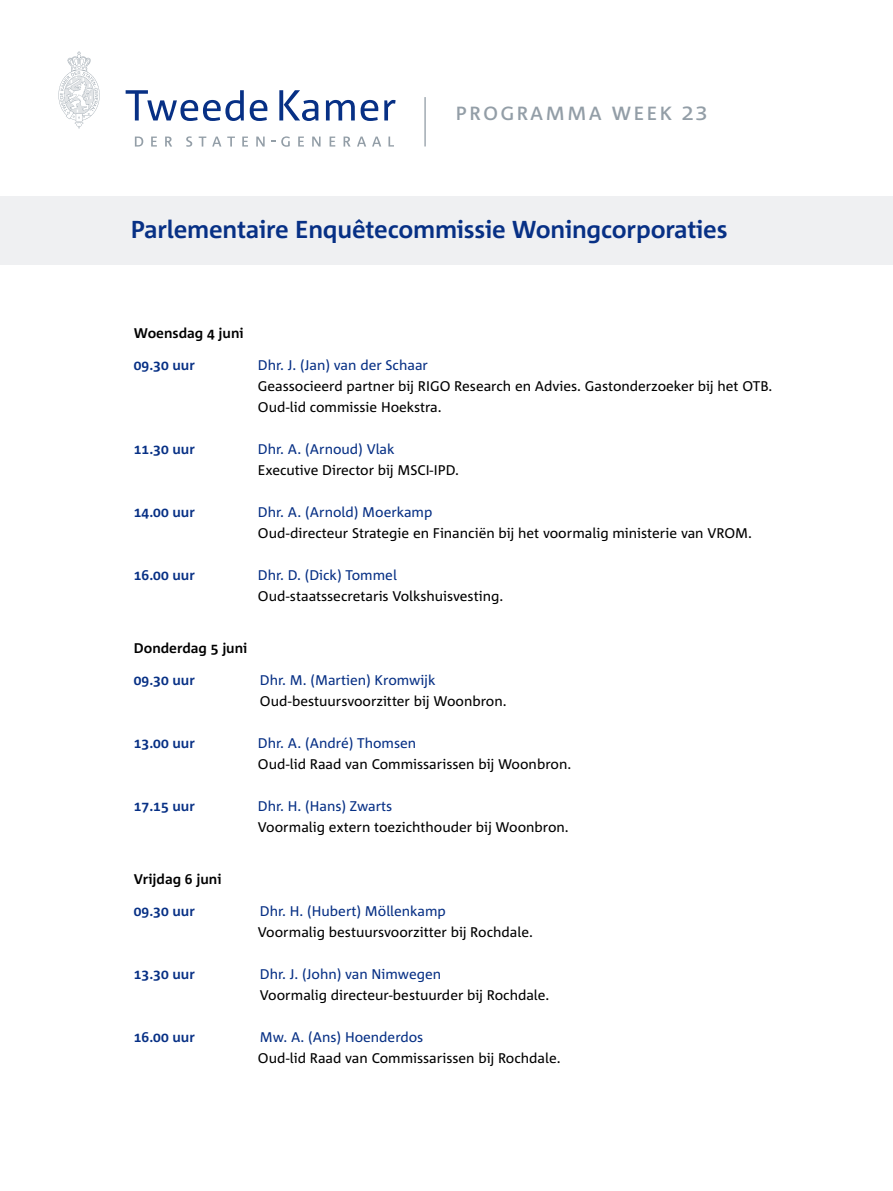
<style>
.page{position:relative;width:893px;height:1191px;background:#fff}
.page>*{position:absolute;margin:0;border:0;box-sizing:border-box;transform-origin:0 0}
.t1{font:700 24.5px "Corpid C1 s";letter-spacing:-.01em;color:#073085}
.t2{font:22.75px "Corpid C1 s";letter-spacing:.06em;color:#939ea7}
.t3{font:14px/21px "Corpid C1 s";color:#000}
.t4{font:14px "Corpid C1 s";color:#073085}
.t5{font:700 14px "Corpid C1 s";color:#073085}
.t6{font:700 14px "Corpid C1 s";color:#000}
</style>
<div class="page">
<div style="left:0;top:196px;width:893px;height:69px;background:#eff0f2"></div>
<svg style="left:58px;top:52px;width:42px;height:76px"></svg>
<svg style="left:126px;top:90px;width:118px;height:31px"></svg>
<svg style="left:250px;top:100px;width:17px;height:21px"></svg>
<svg style="left:279px;top:90px;width:39px;height:31px"></svg>
<svg style="left:326px;top:100px;width:29px;height:20px"></svg>
<svg style="left:361px;top:100px;width:17px;height:21px"></svg>
<svg style="left:384px;top:100px;width:12px;height:20px"></svg>
<svg style="left:135px;top:137px;width:8px;height:10px"></svg>
<svg style="left:151px;top:137px;width:6px;height:10px"></svg>
<svg style="left:165px;top:137px;width:7px;height:10px"></svg>
<svg style="left:186px;top:136px;width:6px;height:11px"></svg>
<svg style="left:199px;top:137px;width:7px;height:10px"></svg>
<svg style="left:212px;top:137px;width:9px;height:10px"></svg>
<svg style="left:227px;top:137px;width:8px;height:10px"></svg>
<svg style="left:242px;top:137px;width:6px;height:10px"></svg>
<svg style="left:256px;top:137px;width:9px;height:10px"></svg>
<svg style="left:281px;top:136px;width:9px;height:11px"></svg>
<svg style="left:298px;top:137px;width:6px;height:10px"></svg>
<svg style="left:312px;top:137px;width:9px;height:10px"></svg>
<svg style="left:330px;top:137px;width:5px;height:10px"></svg>
<svg style="left:344px;top:137px;width:7px;height:10px"></svg>
<svg style="left:357px;top:137px;width:9px;height:10px"></svg>
<svg style="left:372px;top:137px;width:9px;height:10px"></svg>
<svg style="left:388px;top:137px;width:6px;height:10px"></svg>
<hr style="left:424px;top:97px;width:2px;height:49px;background:#939ea7">
<h2 class="t2" style="left:455px;top:97px;width:254px">programma week 23</h2>
<h1 class="t1" style="left:131px;top:213px;width:598px">Parlementaire Enquêtecommissie Woningcorporaties</h1>
<p class="t6" style="left:134px;top:324px;width:111px">Woensdag 4 juni</p>
<p class="t5" style="left:134px;top:356px;width:62px">09.30 uur</p>
<p class="t4" style="left:258px;top:356px;width:172px">Dhr. J. (Jan) van der Schaar</p>
<p class="t3" style="left:258px;top:375px;width:516px">Geassocieerd partner bij RIGO Research en Advies. Gastonderzoeker bij het OTB.<br>Oud-lid commissie Hoekstra.</p>
<p class="t5" style="left:134px;top:440px;width:62px">11.30 uur</p>
<p class="t4" style="left:258px;top:440px;width:138px">Dhr. A. (Arnoud) Vlak</p>
<p class="t3" style="left:258px;top:459px;width:202px">Executive Director bij MSCI-IPD.</p>
<p class="t5" style="left:134px;top:503px;width:62px">14.00 uur</p>
<p class="t4" style="left:258px;top:503px;width:176px">Dhr. A. (Arnold) Moerkamp</p>
<p class="t3" style="left:258px;top:522px;width:496px">Oud-directeur Strategie en Financiën bij het voormalig ministerie van VROM.</p>
<p class="t5" style="left:134px;top:566px;width:62px">16.00 uur</p>
<p class="t4" style="left:258px;top:566px;width:140px">Dhr. D. (Dick) Tommel</p>
<p class="t3" style="left:258px;top:585px;width:247px">Oud-staatssecretaris Volkshuisvesting.</p>
<p class="t6" style="left:134px;top:639px;width:115px">Donderdag 5 juni</p>
<p class="t5" style="left:134px;top:671px;width:62px">09.30 uur</p>
<p class="t4" style="left:260px;top:671px;width:177px">Dhr. M. (Martien) Kromwijk</p>
<p class="t3" style="left:260px;top:690px;width:248px">Oud-bestuursvoorzitter bij Woonbron.</p>
<p class="t5" style="left:134px;top:734px;width:62px">13.00 uur</p>
<p class="t4" style="left:258px;top:734px;width:160px">Dhr. A. (André) Thomsen</p>
<p class="t3" style="left:258px;top:753px;width:315px">Oud-lid Raad van Commissarissen bij Woonbron.</p>
<p class="t5" style="left:134px;top:797px;width:62px">17.15 uur</p>
<p class="t4" style="left:258px;top:797px;width:136px">Dhr. H. (Hans) Zwarts</p>
<p class="t3" style="left:258px;top:816px;width:312px">Voormalig extern toezichthouder bij Woonbron.</p>
<p class="t6" style="left:134px;top:870px;width:89px">Vrijdag 6 juni</p>
<p class="t5" style="left:134px;top:902px;width:62px">09.30 uur</p>
<p class="t4" style="left:260px;top:902px;width:188px">Dhr. H. (Hubert) Möllenkamp</p>
<p class="t3" style="left:258px;top:921px;width:276px">Voormalig bestuursvoorzitter bij Rochdale.</p>
<p class="t5" style="left:134px;top:965px;width:62px">13.30 uur</p>
<p class="t4" style="left:260px;top:965px;width:183px">Dhr. J. (John) van Nimwegen</p>
<p class="t3" style="left:260px;top:984px;width:291px">Voormalig directeur-bestuurder bij Rochdale.</p>
<p class="t5" style="left:134px;top:1028px;width:62px">16.00 uur</p>
<p class="t4" style="left:260px;top:1028px;width:165px">Mw. A. (Ans) Hoenderdos</p>
<p class="t3" style="left:258px;top:1047px;width:304px">Oud-lid Raad van Commissarissen bij Rochdale.</p>
</div>
